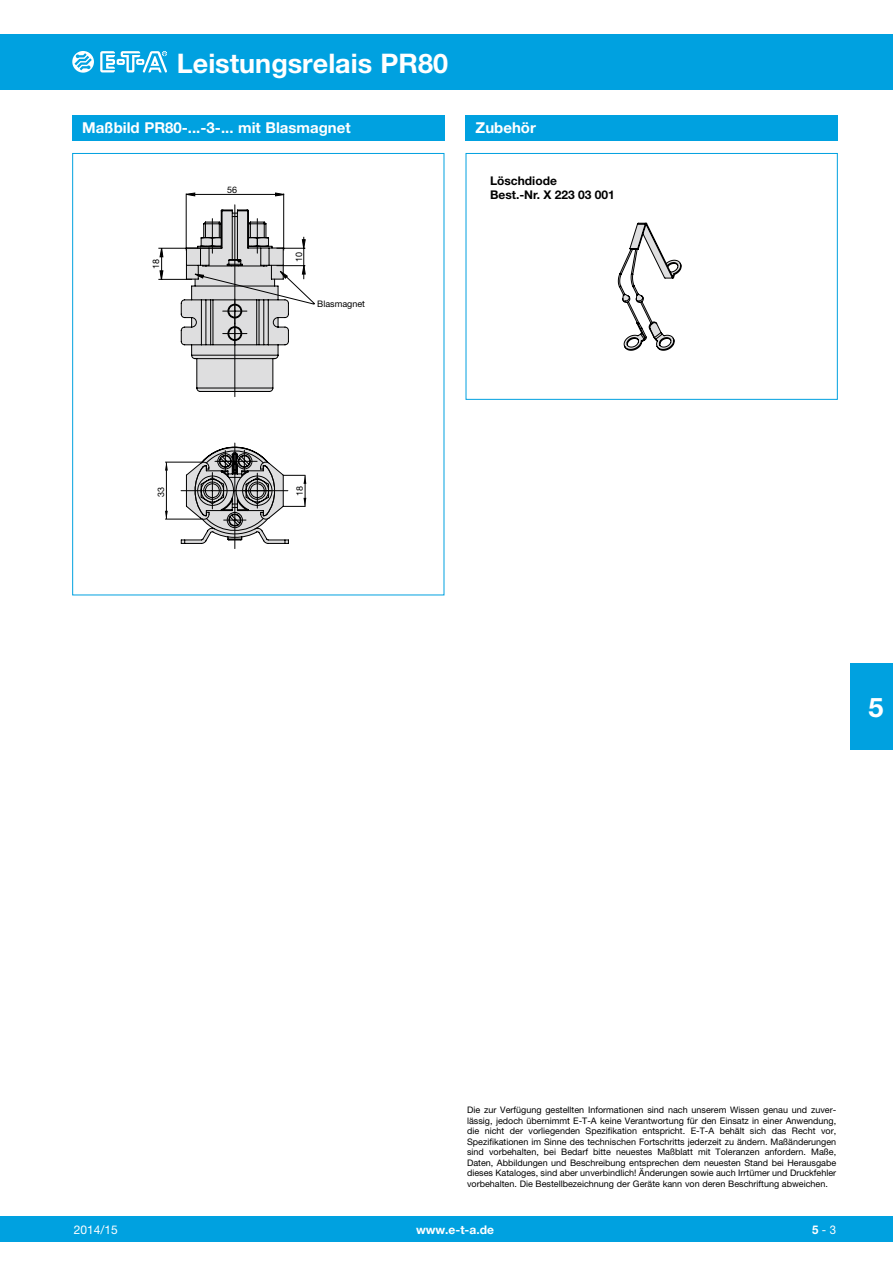
<style>
.page{position:relative;width:893px;height:1263px;background:#fff}
.page>*{position:absolute;margin:0;border:0;box-sizing:border-box;transform-origin:0 0}
.t1{font:700 27px "Helvetica Neue LT";color:#fff}
.t2{font:700 15px "Helvetica Neue LT";color:#fff}
.t3{font:700 12px/14.4px "Helvetica Neue LT";color:#000}
.t4{font:700 12px "Helvetica Neue LT";color:#fff}
.t5{font:12px "Helvetica Neue LT";color:#fff}
.t6{font:12px "Helvetica Neue LT";color:#fff;scale:.95 1}
.t7{font:9px/10.5px "Helvetica Neue LT";color:#000;text-align:justify}
.s1{font-weight:700}
</style>
<div class="page">
<div style="left:0;top:1216px;width:893px;height:26px;background:#00a1e0"></div>
<div style="left:0;top:34px;width:893px;height:55px;background:#00a1e0"></div>
<svg style="left:72px;top:51px;width:22px;height:22px"></svg>
<svg style="left:100px;top:51px;width:67px;height:21px"></svg>
<div style="left:850px;top:663px;width:43px;height:87px;background:#00a1e0"></div>
<div style="left:72px;top:115px;width:372px;height:25px;background:#00a1e0"></div>
<hr style="left:186px;top:194px;width:1px;height:56px;background:#000">
<hr style="left:161px;top:248px;width:1px;height:32px;background:#000">
<hr style="left:283px;top:194px;width:1px;height:56px;background:#000">
<hr style="left:187px;top:194px;width:97px;height:1px;background:#000">
<hr style="left:158px;top:248px;width:64px;height:1px;background:#000">
<hr style="left:158px;top:279px;width:34px;height:1px;background:#000">
<hr style="left:165px;top:462px;width:37px;height:1px;background:#000">
<hr style="left:165px;top:519px;width:37px;height:1px;background:#000">
<svg style="left:186px;top:193px;width:9px;height:3px"></svg>
<svg style="left:160px;top:248px;width:3px;height:9px"></svg>
<svg style="left:160px;top:271px;width:3px;height:9px"></svg>
<hr style="left:166px;top:462px;width:1px;height:57px;background:#000">
<svg style="left:165px;top:462px;width:3px;height:9px"></svg>
<svg style="left:165px;top:511px;width:3px;height:8px"></svg>
<svg style="left:275px;top:193px;width:9px;height:3px"></svg>
<svg style="left:181px;top:205px;width:134px;height:344px"></svg>
<div style="left:466px;top:115px;width:372px;height:25px;background:#00a1e0"></div>
<svg style="left:618px;top:223px;width:63px;height:128px"></svg>
<div style="left:466px;top:153px;width:372px;height:247px;border:1px solid #00a1e0"></div>
<h1 class="t1" style="left:177px;top:46px;width:273px">Leistungsrelais PR80</h1>
<h2 class="t2" style="left:82px;top:119px;width:270px">Maßbild PR80-...-3-... mit Blasmagnet</h2>
<p class="t7" style="left:151px;top:268px;width:12px;rotate:-90deg">18</p>
<p class="t7" style="left:227px;top:185px;width:12px">56</p>
<p class="t7" style="left:294px;top:262px;width:12px;rotate:-90deg">10</p>
<p class="t7" style="left:317px;top:298px;width:49px">Blasmagnet</p>
<h2 class="t2" style="left:476px;top:119px;width:62px">Zubehör</h2>
<h3 class="t3" style="left:490px;top:173px;width:126px">Löschdiode<br>Best.-Nr. X 223 03 001</h3>
<p class="t7" style="left:156px;top:497px;width:12px;rotate:-90deg">33</p>
<p class="t7" style="left:294px;top:496px;width:12px;rotate:-90deg">18</p>
<h1 class="t1" style="left:868px;top:691px;width:17px">5</h1>
<h3 class="t5" style="left:74px;top:1222px;width:46px">2014/15</h3>
<p class="t7" style="left:467px;top:1105px;width:371px">Die zur Verfügung gestellten Informationen sind nach unserem Wissen genau und zuver&shy;lässig, jedoch übernimmt E-T-A keine Verantwortung für den Einsatz in einer Anwendung, die nicht der vorliegenden Spezifikation entspricht. E-T-A behält sich das Recht vor, Spezifikationen im Sinne des technischen Fortschritts jederzeit zu ändern. Maßänderungen sind vorbehalten, bei Bedarf bitte neuestes Maßblatt mit Toleranzen anfordern. Maße, Daten, Abbildungen und Beschreibung entsprechen dem neuesten Stand bei Herausgabe dieses Kataloges, sind aber unverbindlich! Änderungen sowie auch Irrtümer und Druckfehler vorbehalten. Die Bestellbezeichnung der Geräte kann von deren Beschriftung abweichen.</p>
<h3 class="t4" style="left:416px;top:1222px;width:79px">www.e-t-a.de</h3>
<h3 class="t6" style="left:812px;top:1222px;width:27px"><span class="s1">5</span> - 3</h3>
</div>
